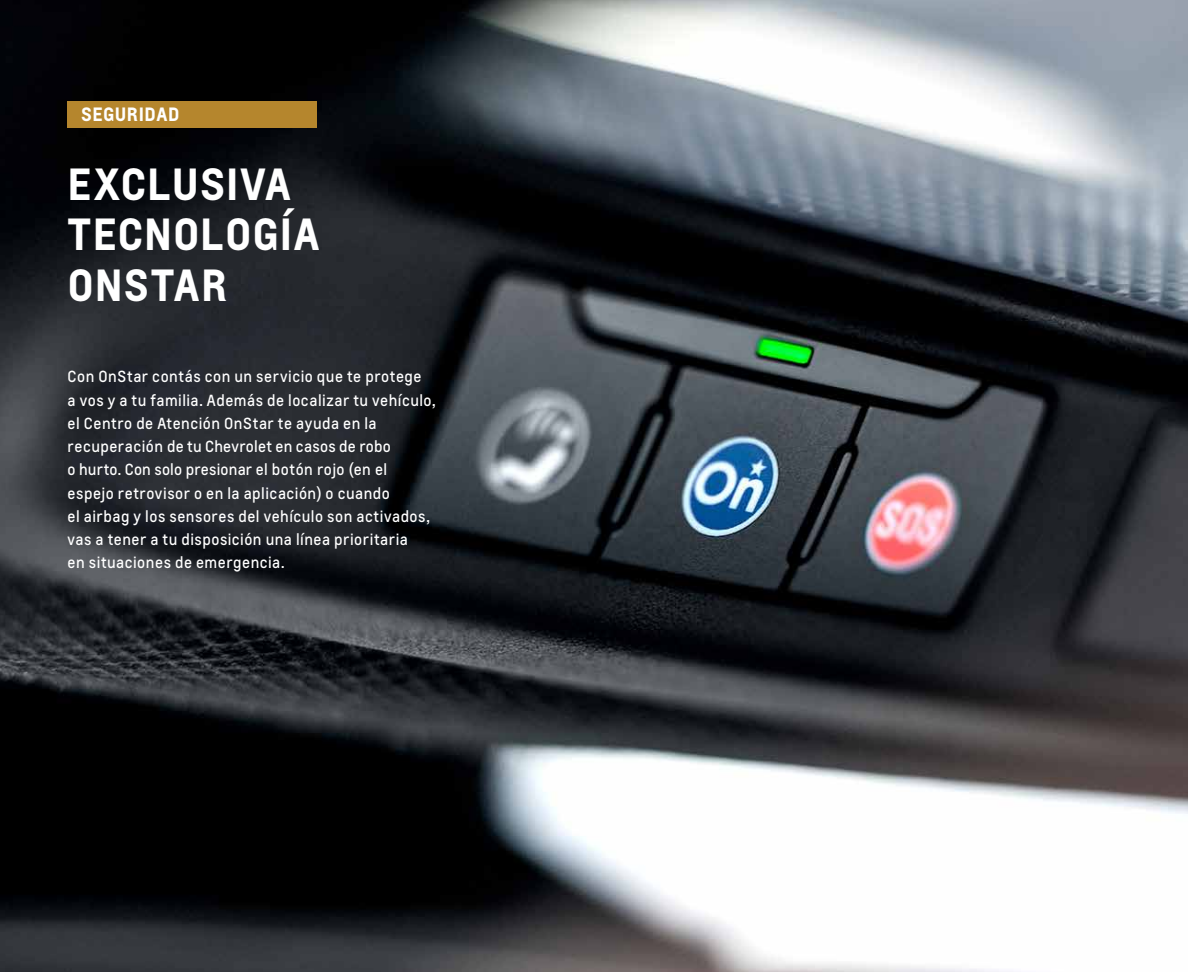
<style>
.page{position:relative;width:1188px;height:972px;background:#fff}
.page>*{position:absolute;margin:0;border:0;box-sizing:border-box;transform-origin:0 0}
.t1{font:700 42px/50.4px "Louis Global 2";letter-spacing:.025em;color:#fff}
.t2{font:700 18px "Louis Global 2";letter-spacing:.025em;color:#fff}
.t3{font:15px/23.2px "Louis Global 2";letter-spacing:.035em;color:#fff}
</style>
<div class="page">
<img style="left:0;top:0;width:1188px;height:972px">
<div style="left:68px;top:101px;width:249px;height:27px;background:#b5862d"></div>
<p class="t2" style="left:81px;top:101px;width:100px">SEGURIDAD</p>
<h1 class="t1" style="left:68px;top:157px;width:253px">EXCLUSIVA<br>TECNOLOGÍA<br>ONSTAR</h1>
<p class="t3" style="left:68px;top:365px;width:370px">Con OnStar contás con un servicio que te protege<br>a vos y a tu familia. Además de localizar tu vehículo, el Centro de Atención OnStar te ayuda en la recuperación de tu Chevrolet en casos de robo<br>o hurto. Con solo presionar el botón rojo (en el espejo retrovisor o en la aplicación) o cuando<br>el airbag y los sensores del vehículo son activados, vas a tener a tu disposición una línea prioritaria<br>en situaciones de emergencia.</p>
</div>
